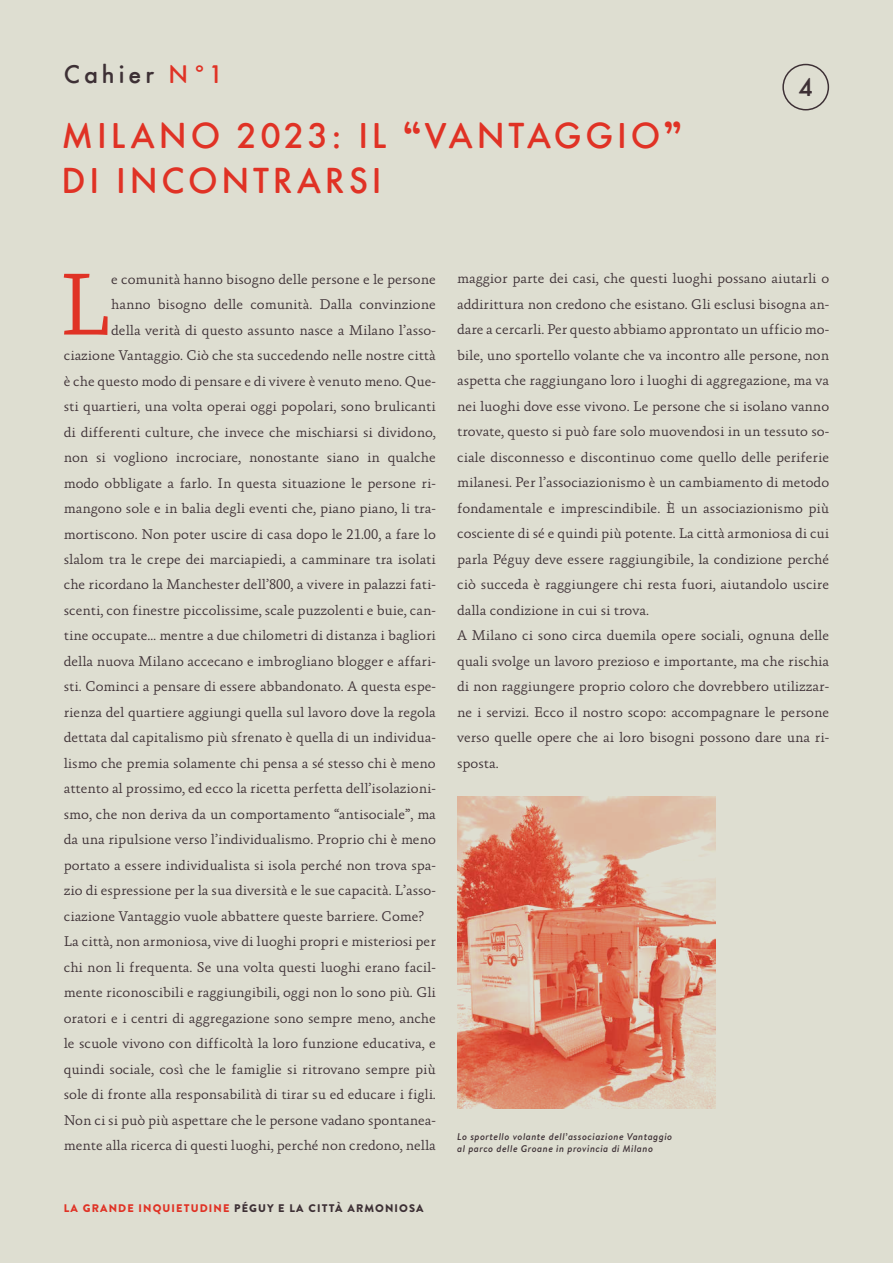
<style>
.page{position:relative;width:893px;height:1263px;background:#deded1}
.page>*{position:absolute;margin:0;border:0;box-sizing:border-box;transform-origin:0 0}
.t1{font:300 89.1px "Absara TF";color:#e03225}
.t2{font:500 37.5px/45px "Futura Round";letter-spacing:.1em;color:#e03225}
.t3{font:500 27px "Futura Round";color:#3d3035}
.t4{font:500 26.4px "Futura Round";letter-spacing:.15em;color:#3d3035}
.t5{font:300 14.25px/25.5px "Absara TF";color:#3d3035}
.t6{font:900 11.1px "Brandon Text";letter-spacing:.1em;color:#3d3035}
.t7{font:italic 500 9.75px/12px "Brandon Text";letter-spacing:.05em;color:#3d3035}
.s1{color:#e03225}
.s2{font-family:"Brandon Text";font-weight:900}
</style>
<div class="page">
<div style="left:782px;top:64px;width:47px;height:46px;border:1px solid #3d3035;border-radius:50%"></div>
<img style="left:457px;top:797px;width:259px;height:312px">
<h3 class="t4" style="left:64px;top:55px;width:158px">Cahier <span class="s1">N°1</span></h3>
<h2 class="t2" style="left:62px;top:110px;width:621px">MILANO 2023: IL <span class="s2">“</span>VANTAGGIO<span class="s2">”<br></span>DI INCONTRARSI</h2>
<h3 class="t3" style="left:799px;top:67px;width:16px">4</h3>
<h1 class="t1" style="left:59px;top:253px;width:54px">L</h1>
<p class="t5" style="left:111px;top:266px;width:326px">e comunità hanno bisogno delle persone e le persone</p>
<p class="t5" style="left:111px;top:292px;width:326px">hanno bisogno delle comunità. Dalla convinzione</p>
<p class="t5" style="left:111px;top:317px;width:326px">della verità di questo assunto nasce a Milano l’asso-</p>
<p class="t5" style="left:64px;top:343px;width:374px">ciazione Vantaggio. Ciò che sta succedendo nelle nostre città</p>
<p class="t5" style="left:64px;top:368px;width:374px">è che questo modo di pensare e di vivere è venuto meno. Que-</p>
<p class="t5" style="left:64px;top:394px;width:374px">sti quartieri, una volta operai oggi popolari, sono brulicanti</p>
<p class="t5" style="left:64px;top:419px;width:374px">di differenti culture, che invece che mischiarsi si dividono,</p>
<p class="t5" style="left:64px;top:445px;width:374px">non si vogliono incrociare, nonostante siano in qualche</p>
<p class="t5" style="left:64px;top:470px;width:374px">modo obbligate a farlo. In questa situazione le persone ri-</p>
<p class="t5" style="left:64px;top:496px;width:374px">mangono sole e in balia degli eventi che, piano piano, li tra-</p>
<p class="t5" style="left:64px;top:521px;width:374px">mortiscono. Non poter uscire di casa dopo le 21.00, a fare lo</p>
<p class="t5" style="left:64px;top:547px;width:374px">slalom tra le crepe dei marciapiedi, a camminare tra isolati</p>
<p class="t5" style="left:64px;top:572px;width:374px">che ricordano la Manchester dell’800, a vivere in palazzi fati-</p>
<p class="t5" style="left:64px;top:598px;width:374px">scenti, con finestre piccolissime, scale puzzolenti e buie, can-</p>
<p class="t5" style="left:64px;top:623px;width:374px">tine occupate… mentre a due chilometri di distanza i bagliori</p>
<p class="t5" style="left:64px;top:649px;width:374px">della nuova Milano accecano e imbrogliano blogger e affari-</p>
<p class="t5" style="left:64px;top:674px;width:374px">sti. Cominci a pensare di essere abbandonato. A questa espe-</p>
<p class="t5" style="left:64px;top:700px;width:374px">rienza del quartiere aggiungi quella sul lavoro dove la regola</p>
<p class="t5" style="left:64px;top:725px;width:374px">dettata dal capitalismo più sfrenato è quella di un individua-</p>
<p class="t5" style="left:64px;top:751px;width:373px">lismo che premia solamente chi pensa a sé stesso chi è meno</p>
<p class="t5" style="left:64px;top:776px;width:374px">attento al prossimo, ed ecco la ricetta perfetta dell’isolazioni-</p>
<p class="t5" style="left:64px;top:802px;width:374px">smo, che non deriva da un comportamento “antisociale”, ma</p>
<p class="t5" style="left:64px;top:827px;width:374px">da una ripulsione verso l’individualismo. Proprio chi è meno</p>
<p class="t5" style="left:64px;top:853px;width:374px">portato a essere individualista si isola perché non trova spa-</p>
<p class="t5" style="left:64px;top:878px;width:374px">zio di espressione per la sua diversità e le sue capacità. L’asso-</p>
<p class="t5" style="left:64px;top:904px;width:362px">ciazione Vantaggio vuole abbattere queste barriere. Come?</p>
<p class="t5" style="left:64px;top:929px;width:374px">La città, non armoniosa, vive di luoghi propri e misteriosi per</p>
<p class="t5" style="left:64px;top:955px;width:374px">chi non li frequenta. Se una volta questi luoghi erano facil-</p>
<p class="t5" style="left:64px;top:980px;width:374px">mente riconoscibili e raggiungibili, oggi non lo sono più. Gli</p>
<p class="t5" style="left:64px;top:1006px;width:374px">oratori e i centri di aggregazione sono sempre meno, anche</p>
<p class="t5" style="left:64px;top:1031px;width:374px">le scuole vivono con difficoltà la loro funzione educativa, e</p>
<p class="t5" style="left:64px;top:1057px;width:374px">quindi sociale, così che le famiglie si ritrovano sempre più</p>
<p class="t5" style="left:64px;top:1082px;width:374px">sole di fronte alla responsabilità di tirar su ed educare i figli.</p>
<p class="t5" style="left:64px;top:1107px;width:374px">Non ci si può più aspettare che le persone vadano spontanea-</p>
<p class="t5" style="left:64px;top:1133px;width:374px">mente alla ricerca di questi luoghi, perché non credono, nella</p>
<p class="t6" style="left:64px;top:1200px;width:361px"><span class="s1">LA GRANDE INQUIETUDINE</span> PÉGUY E LA CITTÀ ARMONIOSA</p>
<p class="t5" style="left:457px;top:266px;width:374px">maggior parte dei casi, che questi luoghi possano aiutarli o addirittura non credono che esistano. Gli esclusi bisogna an&shy;dare a cercarli. Per questo abbiamo approntato un ufficio mo&shy;bile, uno sportello volante che va incontro alle persone, non aspetta che raggiungano loro i luoghi di aggregazione, ma va nei luoghi dove esse vivono. Le persone che si isolano vanno trovate, questo si può fare solo muovendosi in un tessuto so&shy;ciale disconnesso e discontinuo come quello delle periferie milanesi. Per l’associazionismo è un cambiamento di metodo fondamentale e imprescindibile. È un associazionismo più cosciente di sé e quindi più potente. La città armoniosa di cui parla Péguy deve essere raggiungibile, la condizione perché ciò succeda è raggiungere chi resta fuori, aiutandolo uscire dalla condizione in cui si trova.<br>A Milano ci sono circa duemila opere sociali, ognuna delle quali svolge un lavoro prezioso e importante, ma che rischia di non raggiungere proprio coloro che dovrebbero utilizzar&shy;ne i servizi. Ecco il nostro scopo: accompagnare le persone verso quelle opere che ai loro bisogni possono dare una ri&shy;sposta.</p>
<p class="t7" style="left:457px;top:1130px;width:217px">Lo sportello volante dell’associazione Vantaggio al parco delle Groane in provincia di Milano</p>
</div>
